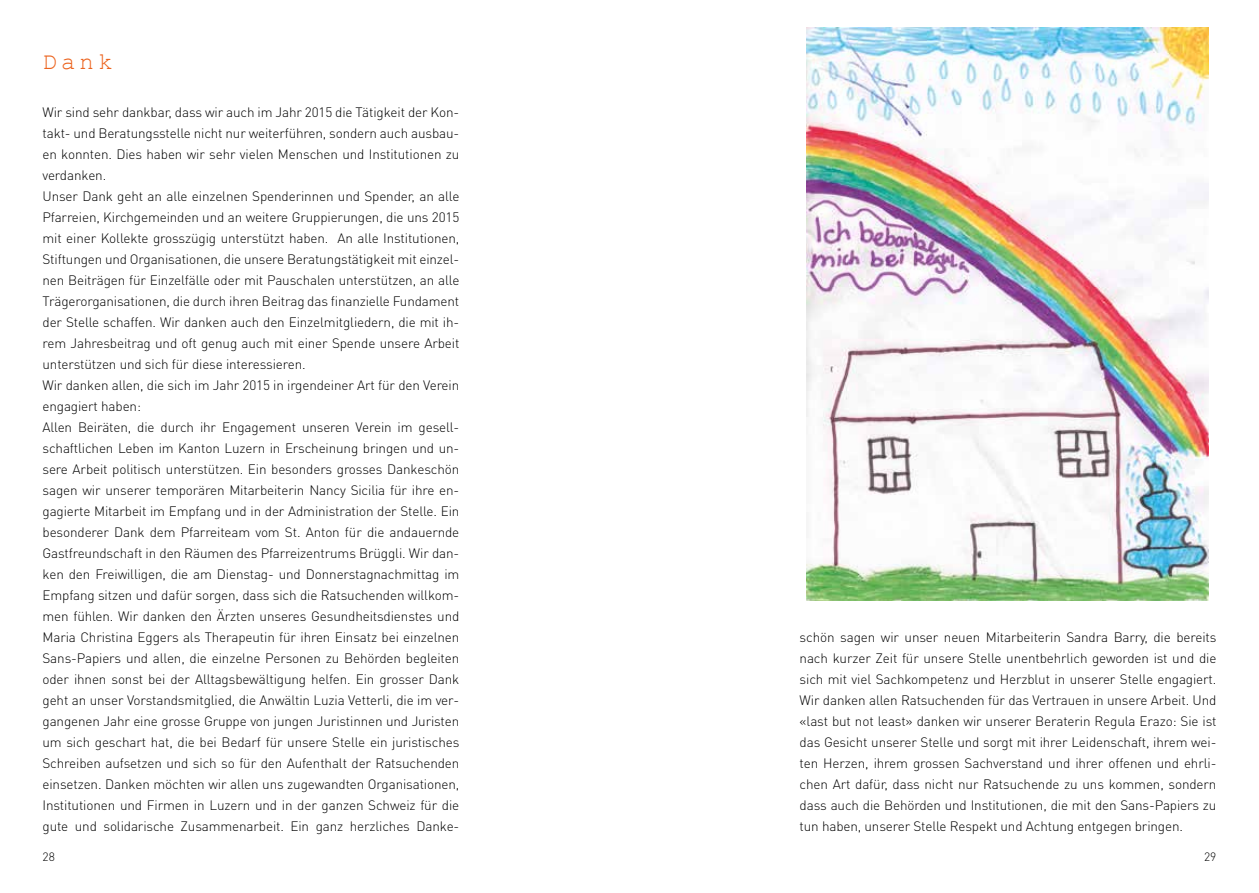
<style>
.page{position:relative;width:1259px;height:893px;background:#fff}
.page>*{position:absolute;margin:0;border:0;box-sizing:border-box;transform-origin:0 0}
.t1{font:24px "Courier New";color:#ec641f}
.t2{font:300 13.5px/21px "DIN Pro";letter-spacing:-.01em;color:#000}
.t3{font:300 12px "DIN Pro";color:#000}
</style>
<div class="page">
<img style="left:806px;top:28px;width:402px;height:572px">
<h1 class="t1" style="left:43px;top:46px;width:71px">Dank</h1>
<p class="t2" style="left:43px;top:101px;width:418px">Wir sind sehr dankbar, dass wir auch im Jahr 2015 die Tätigkeit der Kon&shy;takt- und Beratungsstelle nicht nur weiterführen, sondern auch ausbau&shy;en konnten. Dies haben wir sehr vielen Menschen und Institutionen zu verdanken.<br>Unser Dank geht an alle einzelnen Spenderinnen und Spender, an alle Pfarreien, Kirchgemeinden und an weitere Gruppierungen, die uns 2015 mit einer Kollekte grosszügig unterstützt haben. An alle Institutionen, Stiftungen und Organisationen, die unsere Beratungstätigkeit mit einzel&shy;nen Beiträgen für Einzelfälle oder mit Pauschalen unterstützen, an alle Trägerorganisationen, die durch ihren Beitrag das finanzielle Fundament der Stelle schaffen. Wir danken auch den Einzelmitgliedern, die mit ih&shy;rem Jahresbeitrag und oft genug auch mit einer Spende unsere Arbeit unterstützen und sich für diese interessieren.<br>Wir danken allen, die sich im Jahr 2015 in irgendeiner Art für den Verein engagiert haben:<br>Allen Beiräten, die durch ihr Engagement unseren Verein im gesell&shy;schaftlichen Leben im Kanton Luzern in Erscheinung bringen und un&shy;sere Arbeit politisch unterstützen. Ein besonders grosses Dankeschön sagen wir unserer temporären Mitarbeiterin Nancy Sicilia für ihre en&shy;gagierte Mitarbeit im Empfang und in der Administration der Stelle. Ein besonderer Dank dem Pfarreiteam vom St. Anton für die andauernde Gastfreundschaft in den Räumen des Pfarreizentrums Brüggli. Wir dan&shy;ken den Freiwilligen, die am Dienstag- und Donnerstagnachmittag im Empfang sitzen und dafür sorgen, dass sich die Ratsuchenden willkom&shy;men fühlen. Wir danken den Ärzten unseres Gesundheitsdienstes und Maria Christina Eggers als Therapeutin für ihren Einsatz bei einzelnen Sans-Papiers und allen, die einzelne Personen zu Behörden begleiten oder ihnen sonst bei der Alltagsbewältigung helfen. Ein grosser Dank geht an unser Vorstandsmitglied, die Anwältin Luzia Vetterli, die im ver&shy;gangenen Jahr eine grosse Gruppe von jungen Juristinnen und Juristen um sich geschart hat, die bei Bedarf für unsere Stelle ein juristisches Schreiben aufsetzen und sich so für den Aufenthalt der Ratsuchenden einsetzen. Danken möchten wir allen uns zugewandten Organisationen, Institutionen und Firmen in Luzern und in der ganzen Schweiz für die gute und solidarische Zusammenarbeit. Ein ganz herzliches Danke-</p>
<p class="t2" style="left:799px;top:626px;width:418px;text-align:justify">schön sagen wir unser neuen Mitarbeiterin Sandra Barry, die bereits nach kurzer Zeit für unsere Stelle unentbehrlich geworden ist und die sich mit viel Sachkompetenz und Herzblut in unserer Stelle engagiert.<br>Wir danken allen Ratsuchenden für das Vertrauen in unsere Arbeit. Und «last but not least» danken wir unserer Beraterin Regula Erazo: Sie ist das Gesicht unserer Stelle und sorgt mit ihrer Leidenschaft, ihrem wei&shy;ten Herzen, ihrem grossen Sachverstand und ihrer offenen und ehrli&shy;chen Art dafür, dass nicht nur Ratsuchende zu uns kommen, sondern dass auch die Behörden und Institutionen, die mit den Sans-Papiers zu tun haben, unserer Stelle Respekt und Achtung entgegen bringen.</p>
<p class="t3" style="left:43px;top:849px;width:14px">28</p>
<p class="t3" style="left:1204px;top:849px;width:14px">29</p>
</div>
